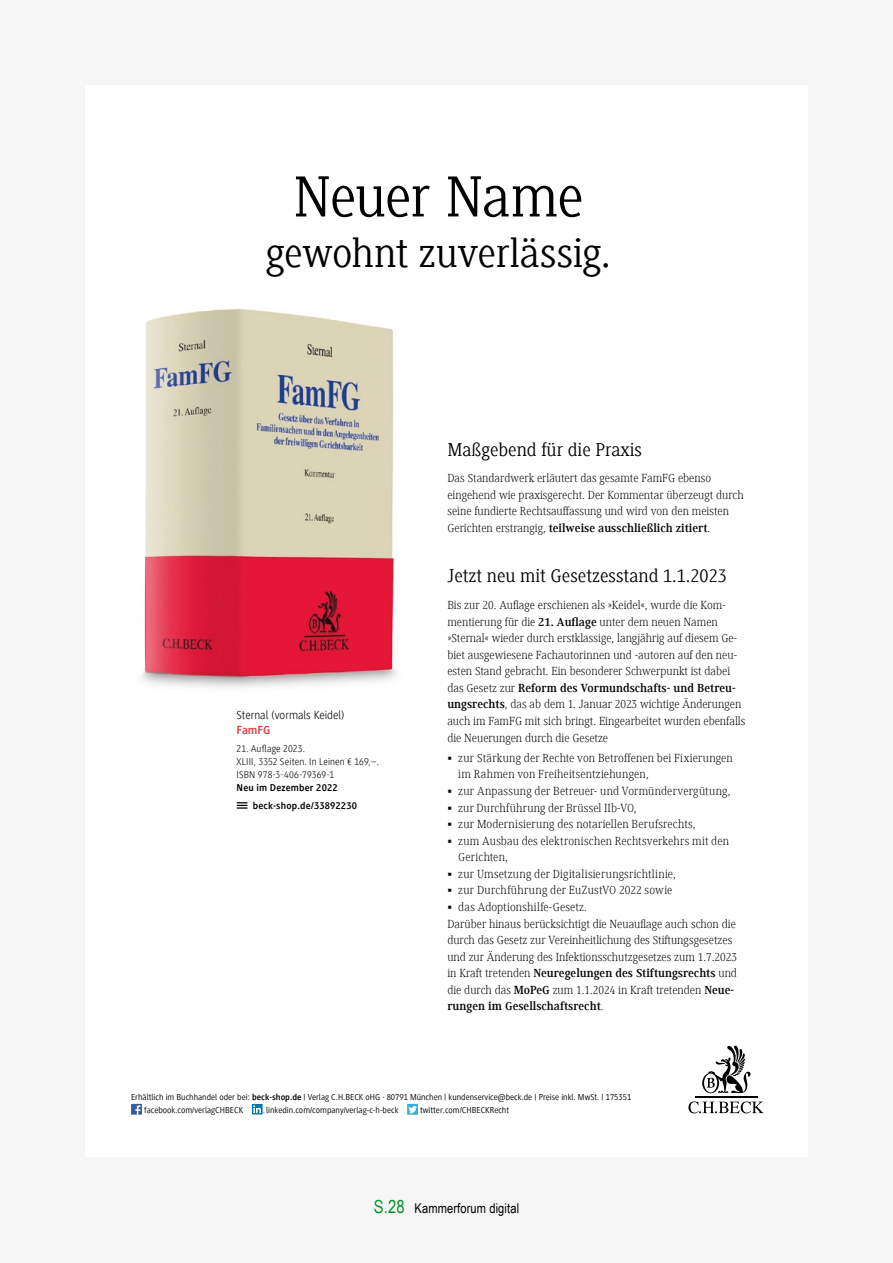
<style>
.page{position:relative;width:893px;height:1263px;background:#f6f6f6}
.page>*{position:absolute;margin:0;border:0;box-sizing:border-box;transform-origin:0 0}
.t1{font:60px "Generis Slab Com";letter-spacing:-.02em;color:#000}
.t2{font:42px "Generis Slab Com";letter-spacing:-.015em;color:#000}
.t3{font:19.2px "Generis Slab Com";color:#000}
.t4{font:13.5px "Arial Narrow";letter-spacing:.01em;color:#000}
.t5{font:300 12.15px/16.5px "Generis Serif Com";color:#000}
.t6{font:700 12.15px "Generis Serif Com";color:#000}
.t7{font:300 12.15px "Generis Sans Com";color:#000}
.t8{font:700 12.15px "Generis Sans Com";color:#e13d3e}
.t9{font:300 10.2px/12.8px "Generis Sans Com";letter-spacing:.015em;color:#000}
.t10{font:700 10.2px/18.1px "Generis Sans Com";letter-spacing:.02em;color:#000}
.t11{font:8.85px/13.4px "Generis Sans Com";color:#000}
.s1{font-weight:700}
.s2{font-weight:300}
.s3{font-size:18px;color:#009127}
</style>
<div class="page">
<div style="left:85px;top:85px;width:723px;height:1072px;background:#fff"></div>
<svg style="left:702px;top:1045px;width:49px;height:48px"></svg>
<hr style="left:695px;top:1096px;width:62px;height:2px;background:#000">
<svg style="left:688px;top:1101px;width:76px;height:12px"></svg>
<svg style="left:131px;top:1104px;width:11px;height:11px"></svg>
<svg style="left:252px;top:1104px;width:13px;height:11px"></svg>
<svg style="left:407px;top:1104px;width:11px;height:11px"></svg>
<img style="left:142px;top:309px;width:255px;height:379px">
<svg style="left:237px;top:802px;width:10px;height:7px"></svg>
<h1 class="t1" style="left:293px;top:163px;width:292px">Neuer Name</h1>
<h2 class="t2" style="left:266px;top:230px;width:346px">gewohnt zuverlässig.</h2>
<p class="t7" style="left:236px;top:709px;width:110px">Sternal (vormals Keidel)</p>
<p class="t8" style="left:236px;top:723px;width:35px">FamFG</p>
<p class="t9" style="left:236px;top:742px;width:144px">21. Auflage 2023.<br>XLIII, 3352 Seiten. In Leinen € 169,–.<br>ISBN 978‑3‑406‑79369‑1</p>
<p class="t10" style="left:253px;top:778px;width:106px;text-indent:-16px">Neu im Dezember 2022 beck-shop.de/33892230</p>
<h3 class="t3" style="left:447px;top:439px;width:196px">Maßgebend für die Praxis</h3>
<p class="t5" style="left:447px;top:470px;width:298px">Das Standardwerk erläutert das gesamte FamFG ebenso eingehend wie praxisgerecht. Der Kommentar überzeugt durch seine fundierte Rechtsauffassung und wird von den meisten Gerichten erstrangig, <span class="s1">teilweise ausschließlich zitiert</span>.</p>
<h3 class="t3" style="left:447px;top:565px;width:281px">Jetzt neu mit Gesetzesstand 1.1.2023</h3>
<p class="t5" style="left:447px;top:597px;width:299px">Bis zur 20. Auflage erschienen als »Keidel«, wurde die Kom&shy;mentierung für die <span class="s1">21. Auflage</span> unter dem neuen Namen »Sternal« wieder durch erstklassige, langjährig auf diesem Ge&shy;biet ausgewiesene Fachautorinnen und -autoren auf den neu&shy;esten Stand gebracht. Ein besonderer Schwerpunkt ist dabei das Gesetz zur <span class="s1">Reform des Vormundschafts- und Betreu&shy;ungsrechts</span>, das ab dem 1. Januar 2023 wichtige Änderungen auch im FamFG mit sich bringt. Eingearbeitet wurden ebenfalls die Neuerungen durch die Gesetze</p>
<p class="t5" style="left:458px;top:749px;width:276px">zur Stärkung der Rechte von Betroffenen bei Fixierungen</p>
<p class="t5" style="left:458px;top:766px;width:192px">im Rahmen von Freiheitsentziehungen,</p>
<p class="t5" style="left:458px;top:783px;width:274px">zur Anpassung der Betreuer- und Vormündervergütung,</p>
<p class="t5" style="left:458px;top:799px;width:180px">zur Durchführung der Brüssel IIb-VO,</p>
<p class="t5" style="left:458px;top:816px;width:239px">zur Modernisierung des notariellen Berufsrechts,</p>
<p class="t5" style="left:458px;top:832px;width:272px">zum Ausbau des elektronischen Rechtsverkehrs mit den</p>
<p class="t5" style="left:458px;top:849px;width:51px">Gerichten,</p>
<p class="t5" style="left:458px;top:865px;width:219px">zur Umsetzung der Digitalisierungsrichtlinie,</p>
<p class="t5" style="left:458px;top:882px;width:216px">zur Durchführung der EuZustVO 2022 sowie</p>
<p class="t5" style="left:458px;top:899px;width:130px">das Adoptionshilfe-Gesetz.</p>
<p class="t5" style="left:447px;top:915px;width:290px">Darüber hinaus berücksichtigt die Neuauflage auch schon die</p>
<p class="t5" style="left:447px;top:932px;width:286px">durch das Gesetz zur Vereinheitlichung des Stiftungsgesetzes</p>
<p class="t5" style="left:447px;top:948px;width:291px">und zur Änderung des Infektionsschutzgesetzes zum 1.7.2023</p>
<p class="t6" style="left:447px;top:966px;width:291px"><span class="s2">in Kraft tretenden</span> Neuregelungen des Stiftungsrechts <span class="s2">und</span></p>
<p class="t5" style="left:447px;top:981px;width:288px">die durch das <span class="s1">MoPeG</span> zum 1.1.2024 in Kraft tretenden <span class="s1">Neue-</span></p>
<p class="t6" style="left:447px;top:999px;width:158px">rungen im Gesellschaftsrecht<span class="s2">.</span></p>
<p class="t11" style="left:144px;top:1090px;width:489px;text-indent:-13px">Erhältlich im Buchhandel oder bei: <span class="s1">beck-shop.de</span> | Verlag C.H.BECK oHG · 80791 München | kundenservice@beck.de | Preise inkl. MwSt. | 175351 facebook.com/verlagCHBECK</p>
<p class="t11" style="left:266px;top:1104px;width:134px">linkedin.com/company/verlag-c-h-beck</p>
<p class="t11" style="left:420px;top:1104px;width:91px">twitter.com/CHBECKRecht</p>
<p class="t4" style="left:374px;top:1198px;width:147px"><span class="s3">S.28</span> Kammerforum digital</p>
</div>
